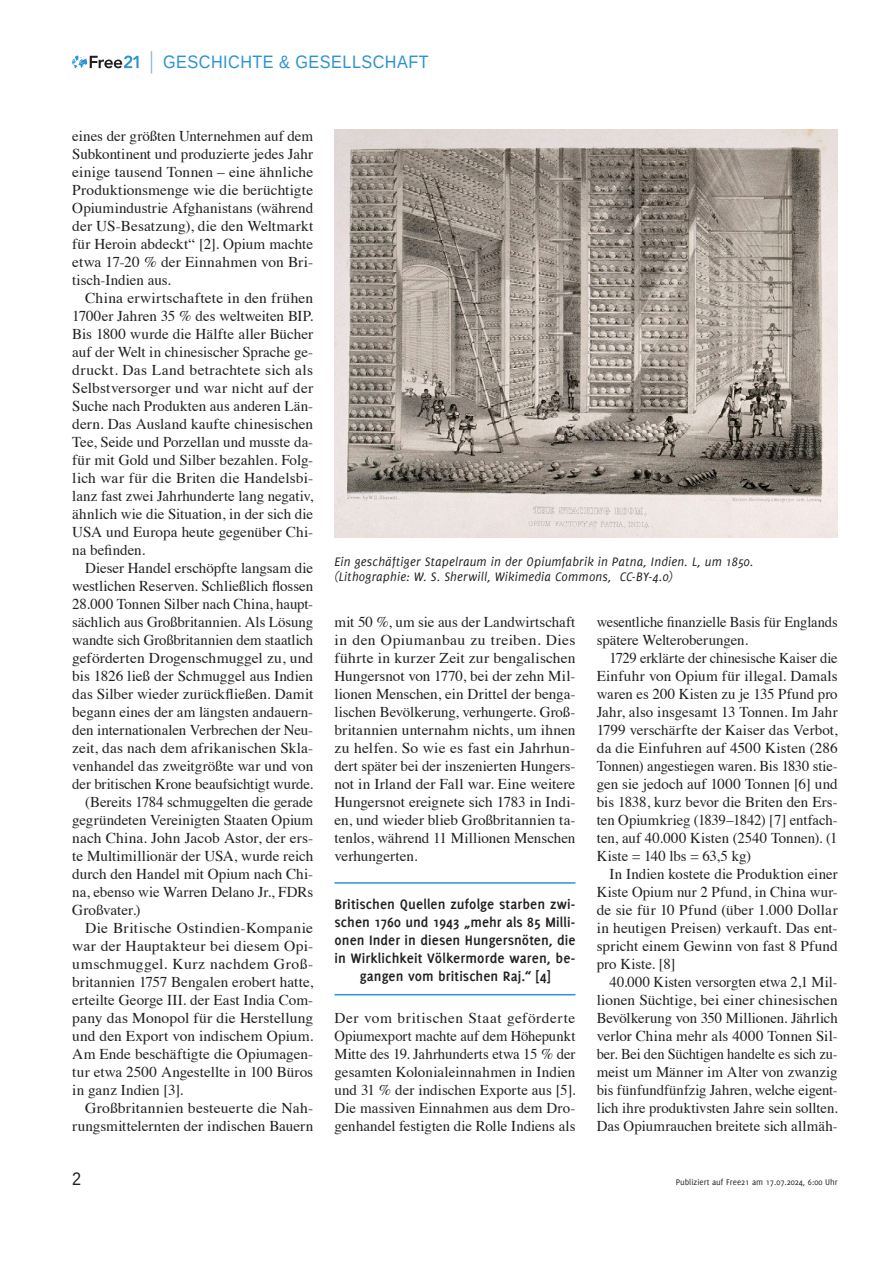
<style>
.page{position:relative;width:893px;height:1263px;background:#fff}
.page>*{position:absolute;margin:0;border:0;box-sizing:border-box;transform-origin:0 0}
.t1{font:18px "Liberation Sans";letter-spacing:.03em;color:#2b93d1;scale:.9 1}
.t2{font:18px "Liberation Sans";color:#231f20;scale:.9 1}
.t3{font:15px/18px "Times";color:#231f20;text-align:justify}
.t4{font:700 15px/18px "Delicious";letter-spacing:.005em;color:#231f20;text-align:center}
.t5{font:15px "Times";color:#231f20;scale:1.04 1}
.t6{font:15px/18px "Times";color:#231f20;scale:.96 1}
.t7{font:15px "Times";letter-spacing:.02em;color:#231f20;scale:1.04 1}
.t8{font:15px "Times";letter-spacing:.025em;color:#231f20;scale:1.04 1}
.t9{font:italic 13.5px/15px "Delicious";letter-spacing:.015em;color:#231f20}
.t10{font:9px "Delicious";color:#231f20}
</style>
<div class="page">
<svg style="left:72px;top:55px;width:67px;height:13px"></svg>
<svg style="left:151px;top:51px;width:1px;height:23px"></svg>
<hr style="left:334px;top:882px;width:241px;height:2px;background:#2b93d1">
<hr style="left:334px;top:994px;width:241px;height:1px;background:#2b93d1">
<img style="left:335px;top:130px;width:503px;height:407px">
<p class="t1" style="left:163px;top:51px;width:297px">GESCHICHTE &amp; GESELLSCHAFT</p>
<p class="t3" style="left:72px;top:126px;width:242px">eines der größten Unternehmen auf dem Subkontinent und produzierte jedes Jahr einige tausend Tonnen – eine ähnliche Produktionsmenge wie die berüchtigte Opiumindustrie Afghanistans (während der US-Besatzung), die den Weltmarkt für Heroin abdeckt“ [2]. Opium machte etwa 17-20 % der Einnahmen von Bri&shy;tisch-Indien aus.</p>
<p class="t3" style="left:72px;top:288px;width:242px;text-indent:13px">China erwirtschaftete in den frühen 1700er Jahren 35 % des weltweiten BIP.<br>Bis 1800 wurde die Hälfte aller Bücher auf der Welt in chinesischer Sprache ge&shy;druckt. Das Land betrachtete sich als Selbstversorger und war nicht auf der Suche nach Produkten aus anderen Län&shy;dern. Das Ausland kaufte chinesischen Tee, Seide und Porzellan und musste da&shy;für mit Gold und Silber bezahlen. Folg&shy;lich war für die Briten die Handelsbi&shy;lanz fast zwei Jahrhunderte lang negativ, ähnlich wie die Situation, in der sich die USA und Europa heute gegenüber Chi&shy;na befinden.</p>
<p class="t3" style="left:85px;top:558px;width:230px">Dieser Handel erschöpfte langsam die</p>
<p class="t3" style="left:72px;top:576px;width:242px">westlichen Reserven. Schließlich flossen</p>
<p class="t3" style="left:72px;top:594px;width:242px">28.000 Tonnen Silber nach China, haupt-</p>
<p class="t3" style="left:72px;top:612px;width:242px">sächlich aus Großbritannien. Als Lösung</p>
<p class="t3" style="left:72px;top:630px;width:242px">wandte sich Großbritannien dem staatlich</p>
<p class="t3" style="left:72px;top:648px;width:242px">geförderten Drogenschmuggel zu, und</p>
<p class="t3" style="left:72px;top:666px;width:242px">bis 1826 ließ der Schmuggel aus Indien</p>
<p class="t3" style="left:72px;top:684px;width:242px">das Silber wieder zurückfließen. Damit</p>
<p class="t3" style="left:72px;top:702px;width:242px">begann eines der am längsten andauern-</p>
<p class="t3" style="left:72px;top:720px;width:242px">den internationalen Verbrechen der Neu-</p>
<p class="t3" style="left:72px;top:738px;width:242px">zeit, das nach dem afrikanischen Skla-</p>
<p class="t3" style="left:72px;top:756px;width:242px">venhandel das zweitgrößte war und von</p>
<p class="t3" style="left:72px;top:774px;width:242px">der britischen Krone beaufsichtigt wurde.</p>
<p class="t3" style="left:85px;top:792px;width:230px">(Bereits 1784 schmuggelten die gerade</p>
<p class="t3" style="left:72px;top:810px;width:242px">gegründeten Vereinigten Staaten Opium</p>
<p class="t3" style="left:72px;top:828px;width:242px">nach China. John Jacob Astor, der ers-</p>
<p class="t3" style="left:72px;top:846px;width:242px">te Multimillionär der USA, wurde reich</p>
<p class="t3" style="left:72px;top:864px;width:242px">durch den Handel mit Opium nach Chi-</p>
<p class="t3" style="left:72px;top:882px;width:242px">na, ebenso wie Warren Delano Jr., FDRs</p>
<p class="t3" style="left:72px;top:900px;width:70px">Großvater.)</p>
<p class="t7" style="left:85px;top:914px;width:221px">Die Britische Ostindien-Kompanie</p>
<p class="t5" style="left:72px;top:932px;width:233px">war der Hauptakteur bei diesem Opi-</p>
<p class="t8" style="left:72px;top:950px;width:233px">umschmuggel. Kurz nachdem Groß-</p>
<p class="t3" style="left:72px;top:972px;width:242px">britannien 1757 Bengalen erobert hatte,</p>
<p class="t3" style="left:72px;top:990px;width:242px">erteilte George III. der East India Com-</p>
<p class="t5" style="left:72px;top:1004px;width:233px">pany das Monopol für die Herstellung</p>
<p class="t3" style="left:72px;top:1026px;width:242px">und den Export von indischem Opium.</p>
<p class="t3" style="left:72px;top:1044px;width:242px">Am Ende beschäftigte die Opiumagen-</p>
<p class="t3" style="left:72px;top:1062px;width:242px">tur etwa 2500 Angestellte in 100 Büros</p>
<p class="t3" style="left:72px;top:1080px;width:113px">in ganz Indien [3].</p>
<p class="t5" style="left:85px;top:1094px;width:221px">Großbritannien besteuerte die Nah-</p>
<p class="t3" style="left:72px;top:1116px;width:242px">rungsmittelernten der indischen Bauern</p>
<p class="t9" style="left:334px;top:554px;width:421px">Ein geschäftiger Stapelraum in der Opiumfabrik in Patna, Indien. L, um 1850. (Lithographie: W. S. Sherwill, Wikimedia Commons, CC-BY-4.0)</p>
<p class="t3" style="left:334px;top:612px;width:242px">mit 50 %, um sie aus der Landwirtschaft in den Opiumanbau zu treiben. Dies führte in kurzer Zeit zur bengalischen Hungersnot von 1770, bei der zehn Mil&shy;lionen Menschen, ein Drittel der benga&shy;lischen Bevölkerung, verhungerte. Groß&shy;britannien unternahm nichts, um ihnen zu helfen. So wie es fast ein Jahrhun&shy;dert später bei der inszenierten Hungers&shy;not in Irland der Fall war. Eine weitere Hungersnot ereignete sich 1783 in Indi&shy;en, und wieder blieb Großbritannien ta&shy;tenlos, während 11 Millionen Menschen verhungerten.</p>
<p class="t4" style="left:334px;top:895px;width:242px">Britischen Quellen zufolge starben zwi&shy;schen 1760 und 1943 „mehr als 85 Milli&shy;onen Inder in diesen Hungersnöten, die in Wirklichkeit Völkermorde waren, be&shy;gangen vom britischen Raj.“ [4]</p>
<p class="t3" style="left:334px;top:1008px;width:242px">Der vom britischen Staat geförderte Opiumexport machte auf dem Höhepunkt Mitte des 19. Jahrhunderts etwa 15 % der gesamten Kolonialeinnahmen in Indien und 31 % der indischen Exporte aus [5].<br>Die massiven Einnahmen aus dem Dro&shy;genhandel festigten die Rolle Indiens als</p>
<p class="t6" style="left:597px;top:612px;width:253px">wesentliche finanzielle Basis für Englands spätere Welteroberungen.</p>
<p class="t3" style="left:597px;top:648px;width:242px;text-indent:13px">1729 erklärte der chinesische Kaiser die Einfuhr von Opium für illegal. Damals waren es 200 Kisten zu je 135 Pfund pro Jahr, also insgesamt 13 Tonnen. Im Jahr 1799 verschärfte der Kaiser das Verbot, da die Einfuhren auf 4500 Kisten (286<br>Tonnen) angestiegen waren. Bis 1830 stie&shy;gen sie jedoch auf 1000 Tonnen [6] und bis 1838, kurz bevor die Briten den Ers&shy;ten Opiumkrieg (1839–1842) [7] entfach&shy;ten, auf 40.000 Kisten (2540 Tonnen). (1<br>Kiste = 140 lbs = 63,5 kg)</p>
<p class="t3" style="left:597px;top:864px;width:242px;text-indent:13px">In Indien kostete die Produktion einer Kiste Opium nur 2 Pfund, in China wur&shy;de sie für 10 Pfund (über 1.000 Dollar in heutigen Preisen) verkauft. Das ent&shy;spricht einem Gewinn von fast 8 Pfund pro Kiste. [8]</p>
<p class="t3" style="left:597px;top:972px;width:242px;text-indent:13px">40.000 Kisten versorgten etwa 2,1 Mil&shy;lionen Süchtige, bei einer chinesischen Bevölkerung von 350 Millionen. Jährlich verlor China mehr als 4000 Tonnen Sil&shy;ber. Bei den Süchtigen handelte es sich zu&shy;meist um Männer im Alter von zwanzig bis fünfundfünfzig Jahren, welche eigent&shy;lich ihre produktivsten Jahre sein sollten.<br>Das Opiumrauchen breitete sich allmäh-</p>
<p class="t2" style="left:72px;top:1168px;width:12px">2</p>
<p class="t10" style="left:676px;top:1177px;width:163px">Publiziert auf Free21 am 17.07.2024, 6:00 Uhr</p>
</div>
